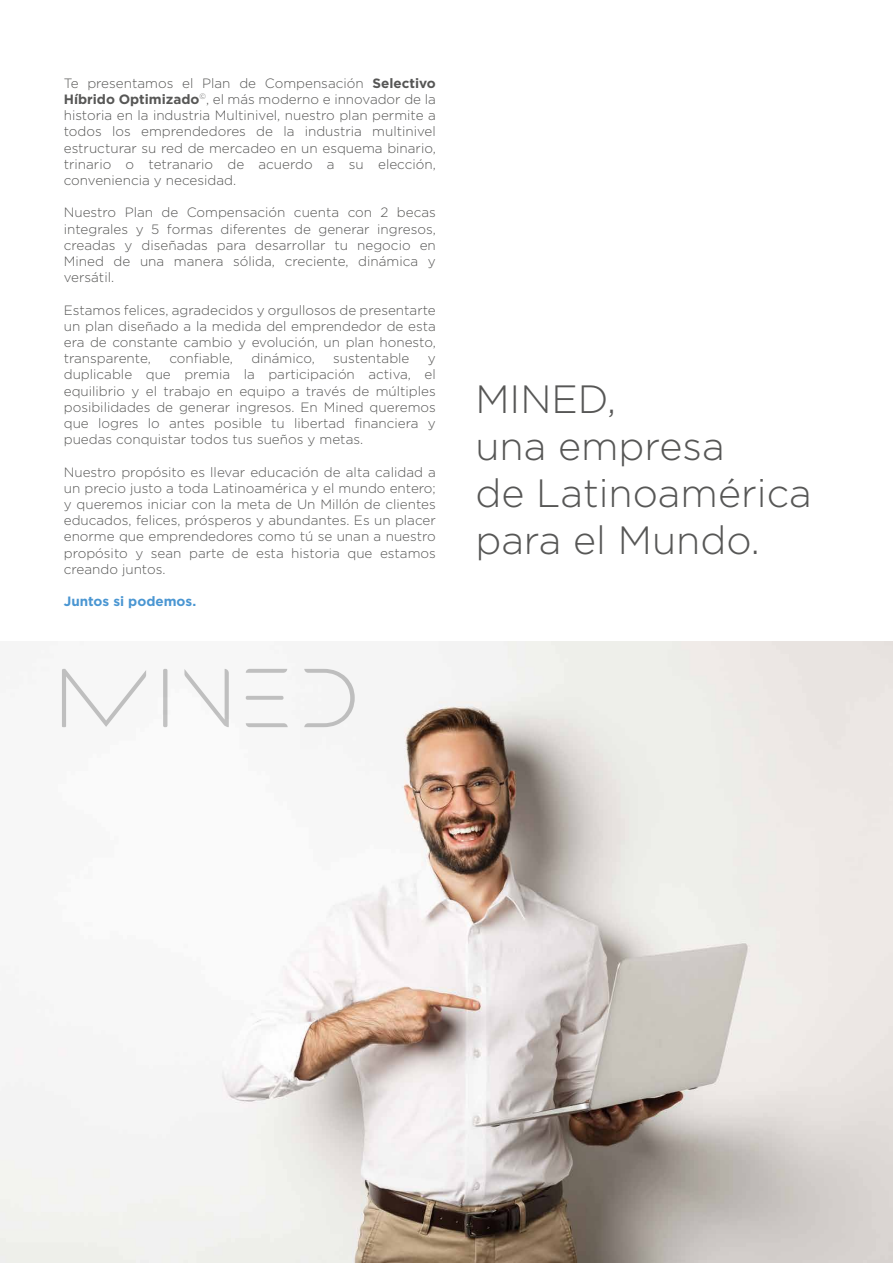
<style>
.page{position:relative;width:893px;height:1263px;background:#fff}
.page>*{position:absolute;margin:0;border:0;box-sizing:border-box;transform-origin:0 0}
.t1{font:300 39.45px/47.2px "Gotham";color:#575756}
.t2{font:300 13.5px/16.2px "Gotham";color:#575756;text-align:justify}
.t3{font:700 13.5px "Gotham";color:#4a96d2}
.s1{font-weight:700}
</style>
<div class="page">
<img style="left:0;top:641px;width:893px;height:621px">
<hr style="left:163px;top:669px;width:4px;height:58px;background:#c6c6c6">
<svg style="left:246px;top:723px;width:42px;height:4px"></svg>
<svg style="left:246px;top:696px;width:37px;height:4px"></svg>
<svg style="left:246px;top:669px;width:41px;height:4px"></svg>
<svg style="left:304px;top:669px;width:51px;height:58px"></svg>
<svg style="left:184px;top:669px;width:45px;height:58px"></svg>
<svg style="left:62px;top:669px;width:84px;height:58px"></svg>
<p class="t2" style="left:64px;top:75px;width:374px">Te presentamos el Plan de Compensación <span class="s1">Selectivo Híbrido Optimizado</span><sup>©</sup>, el más moderno e innovador de la historia en la industria Multinivel, nuestro plan permite a todos los emprendedores de la industria multinivel estructurar su red de mercadeo en un esquema binario, trinario o tetranario de acuerdo a su elección, conveniencia y necesidad.</p>
<p class="t2" style="left:64px;top:204px;width:374px">Nuestro Plan de Compensación cuenta con 2 becas integrales y 5 formas diferentes de generar ingresos, creadas y diseñadas para desarrollar tu negocio en Mined de una manera sólida, creciente, dinámica y versátil.</p>
<p class="t2" style="left:64px;top:301px;width:374px">Estamos felices, agradecidos y orgullosos de presentarte un plan diseñado a la medida del emprendedor de esta era de constante cambio y evolución, un plan honesto, transparente,</p>
<p class="t2" style="left:169px;top:350px;width:65px">confiable,</p>
<p class="t2" style="left:251px;top:350px;width:65px">dinámico,</p>
<p class="t2" style="left:333px;top:350px;width:78px">sustentable</p>
<p class="t2" style="left:64px;top:350px;width:374px;text-indent:364px">y duplicable que premia la participación activa, el equilibrio y el trabajo en equipo a través de múltiples posibilidades de generar ingresos. En Mined queremos que logres lo antes posible tu libertad financiera y puedas conquistar todos tus sueños y metas.</p>
<p class="t2" style="left:64px;top:463px;width:374px">Nuestro propósito es llevar educación de alta calidad a un precio justo a toda Latinoamérica y el mundo entero; y queremos iniciar con la meta de Un Millón de clientes educados, felices, prósperos y abundantes. Es un placer enorme que emprendedores como tú se unan a nuestro propósito y sean parte de esta historia que estamos creando juntos.</p>
<p class="t3" style="left:64px;top:594px;width:134px">Juntos si podemos.</p>
<h1 class="t1" style="left:475px;top:374px;width:338px">MINED,<br>una empresa<br>de Latinoamérica para el Mundo.</h1>
</div>
